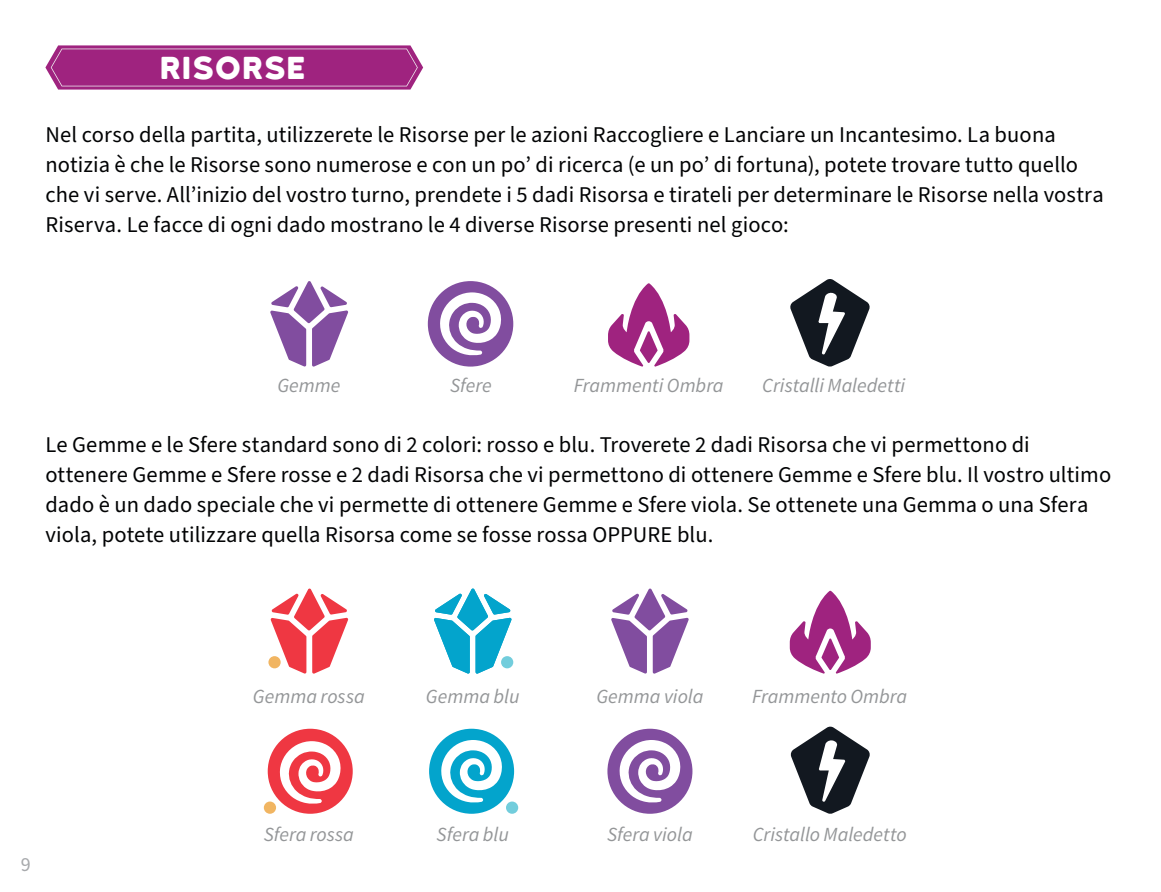
<style>
.page{position:relative;width:1161px;height:892px;background:#fff}
.page>*{position:absolute;margin:0;border:0;box-sizing:border-box;transform-origin:0 0}
.Body{font:30px "Katahdin Round";color:#fff}
.Body-2{font:22.5px/30px "Source Sans Pro";letter-spacing:.005em;color:#020304}
.Body-3{font:italic 20px "Source Sans Pro";color:#949698}
.t1{font:20px "Source Sans Pro";color:#a7a9ac}
</style>
<div class="page">
<svg style="left:45px;top:45px;width:378px;height:45px;background:#a63589"></svg>
<svg style="left:270px;top:281px;width:78px;height:86px"></svg>
<div style="left:428px;top:281px;width:85px;height:85px;background:#814d9f;border-radius:50%"></div>
<svg style="left:440px;top:292px;width:62px;height:63px"></svg>
<svg style="left:608px;top:283px;width:81px;height:84px"></svg>
<svg style="left:790px;top:279px;width:80px;height:88px"></svg>
<svg style="left:270px;top:588px;width:78px;height:86px"></svg>
<div style="left:268px;top:656px;width:13px;height:12px;background:#f1b562;border-radius:50%"></div>
<div style="left:264px;top:801px;width:12px;height:12px;background:#f1b562;border-radius:50%"></div>
<svg style="left:268px;top:728px;width:85px;height:85px"></svg>
<svg style="left:434px;top:588px;width:78px;height:86px"></svg>
<div style="left:501px;top:656px;width:12px;height:12px;background:#72cddc;border-radius:50%"></div>
<div style="left:429px;top:728px;width:85px;height:85px;background:#03a4cc;border-radius:50%"></div>
<div style="left:506px;top:801px;width:12px;height:12px;background:#72cddc;border-radius:50%"></div>
<svg style="left:441px;top:740px;width:61px;height:62px"></svg>
<div style="left:607px;top:728px;width:85px;height:85px;background:#814d9f;border-radius:50%"></div>
<svg style="left:619px;top:740px;width:62px;height:62px"></svg>
<svg style="left:611px;top:588px;width:78px;height:86px"></svg>
<svg style="left:790px;top:590px;width:81px;height:84px"></svg>
<svg style="left:790px;top:726px;width:80px;height:88px"></svg>
<p class="Body" style="left:161px;top:49px;width:149px">RISORSE</p>
<p class="Body-2" style="left:45px;top:120px;width:1060px">Nel corso della partita, utilizzerete le Risorse per le azioni Raccogliere e Lanciare un Incantesimo. La buona notizia è che le Risorse sono numerose e con un po’ di ricerca (e un po’ di fortuna), potete trovare tutto quello che vi serve. All’inizio del vostro turno, prendete i 5 dadi Risorsa e tirateli per determinare le Risorse nella vostra Riserva. Le facce di ogni dado mostrano le 4 diverse Risorse presenti nel gioco:</p>
<p class="Body-3" style="left:277px;top:373px;width:65px">Gemme</p>
<p class="Body-3" style="left:450px;top:373px;width:43px">Sfere</p>
<p class="Body-3" style="left:574px;top:373px;width:151px">Frammenti Ombra</p>
<p class="Body-3" style="left:762px;top:373px;width:145px">Cristalli Maledetti</p>
<p class="Body-2" style="left:45px;top:430px;width:1067px">Le Gemme e le Sfere standard sono di 2 colori: rosso e blu. Troverete 2 dadi Risorsa che vi permettono di ottenere Gemme e Sfere rosse e 2 dadi Risorsa che vi permettono di ottenere Gemme e Sfere blu. Il vostro ultimo dado è un dado speciale che vi permette di ottenere Gemme e Sfere viola. Se ottenete una Gemma o una Sfera viola, potete utilizzare quella Risorsa come se fosse rossa OPPURE blu.</p>
<p class="t1" style="left:21px;top:851px;width:11px">9</p>
<p class="Body-3" style="left:253px;top:683px;width:113px">Gemma rossa</p>
<p class="Body-3" style="left:264px;top:822px;width:92px">Sfera rossa</p>
<p class="Body-3" style="left:426px;top:683px;width:95px">Gemma blu</p>
<p class="Body-3" style="left:437px;top:822px;width:74px">Sfera blu</p>
<p class="Body-3" style="left:596px;top:683px;width:109px">Gemma viola</p>
<p class="Body-3" style="left:607px;top:822px;width:87px">Sfera viola</p>
<p class="Body-3" style="left:752px;top:683px;width:157px">Frammento Ombra</p>
<p class="Body-3" style="left:753px;top:822px;width:155px">Cristallo Maledetto</p>
</div>
